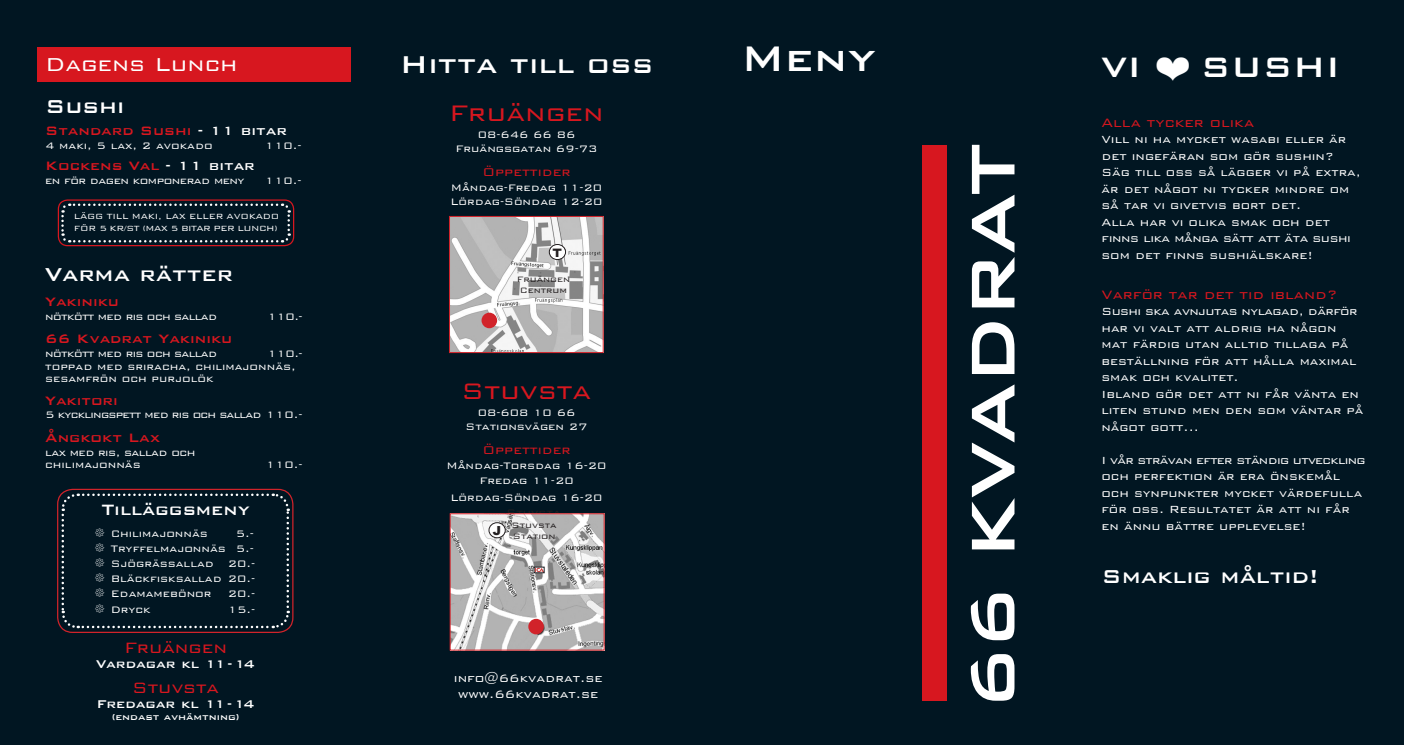
<style>
.page{position:relative;width:1404px;height:745px;background:#fff}
.page>*{position:absolute;margin:0;border:0;box-sizing:border-box;transform-origin:0 0}
.t1{font:500 82.5px "Bank Gothic";letter-spacing:-.04em;color:#fff}
.t2{font:500 47.5px "Bank Gothic";color:#fff}
.t3{font:500 37.5px "Bank Gothic";color:#fff}
.t4{font:500 32.5px "Bank Gothic";color:#fff}
.t5{font:300 30px "Bank Gothic";color:#d7171f}
.t6{font:500 25px "Bank Gothic";color:#fff}
.t7{font:300 25px "Bank Gothic";color:#fff}
.t8{font:300 20px "Bank Gothic";color:#d7171f}
.t9{font:500 20px "Bank Gothic";color:#fff}
.t10{font:500 16.25px "Bank Gothic";color:#d7171f}
.t11{font:300 16.25px "Bank Gothic";color:#d7171f}
.t12{font:500 15px "Bank Gothic";color:#fff}
.t13{font:300 15px "Bank Gothic";color:#d7171f}
.t14{font:300 14px "Bank Gothic";color:#fff}
.t15{font:300 13.75px/16.5px "Bank Gothic";color:#fff}
.t16{font:300 12.5px/12.5px "Bank Gothic";color:#fff}
.t17{font:300 12.5px "Bank Gothic";letter-spacing:-.05em;color:#fff}
.t18{font:300 12.5px "Bank Gothic";letter-spacing:-.04em;color:#fff}
.t19{font:300 12.5px "Bank Gothic";letter-spacing:-.06em;color:#fff}
.t20{font:300 12.5px "Bank Gothic";color:#231f20}
.t21{font:700 12.5px "Gill Sans";color:#231f20}
.t22{font:900 12.5px "Arial";color:#231f20}
.t23{font:500 11.25px "Bank Gothic";color:#fff}
.t24{font:300 10.38px "Bank Gothic";color:#231f20}
.t25{font:300 10px/12px "Bank Gothic";letter-spacing:-.02em;color:#fff}
.s1{color:#fff}
</style>
<div class="page">
<div style="left:0;top:0;width:1403px;height:745px;background:#011622"></div>
<div style="left:57px;top:489px;width:236px;height:144px;border:1px solid #d1232a;border-radius:15px"></div>
<img style="left:451px;top:218px;width:151px;height:133px">
<div style="left:449px;top:216px;width:155px;height:137px;border:1px solid #d1232a"></div>
<div style="left:549px;top:244px;width:16px;height:16px;background:#fff;border-radius:50%"></div>
<div style="left:549px;top:244px;width:17px;height:16px;border:1px solid #231f20;border-radius:50%"></div>
<img style="left:451px;top:515px;width:151px;height:134px">
<div style="left:449px;top:513px;width:155px;height:138px;border:1px solid #d1232a"></div>
<div style="left:489px;top:523px;width:16px;height:15px;background:#fff;border-radius:50%"></div>
<div style="left:489px;top:522px;width:16px;height:16px;border:1px solid #231f20;border-radius:50%"></div>
<svg style="left:536px;top:569px;width:6px;height:2px"></svg>
<div style="left:37px;top:48px;width:314px;height:34px;background:#d7171f"></div>
<div style="left:921px;top:145px;width:25px;height:556px;background:#d7171f"></div>
<div style="left:58px;top:199px;width:236px;height:47px;border:1px solid #d7171f;border-radius:9px"></div>
<svg style="left:60px;top:202px;width:231px;height:42px"></svg>
<div style="left:481px;top:313px;width:16px;height:15px;background:#d1232a;border-radius:50%"></div>
<div style="left:528px;top:619px;width:16px;height:15px;background:#d1232a;border-radius:50%"></div>
<svg style="left:60px;top:492px;width:230px;height:138px"></svg>
<p class="t7" style="left:45px;top:46px;width:194px">Dagens Lunch</p>
<p class="t6" style="left:45px;top:87px;width:81px">Sushi</p>
<p class="t10" style="left:45px;top:118px;width:243px">Standard Sushi <span class="s1">- 11 bitar</span></p>
<p class="t16" style="left:45px;top:138px;width:169px">4 maki, 5 lax, 2 avokado</p>
<p class="t16" style="left:265px;top:138px;width:38px">110.-</p>
<p class="t10" style="left:45px;top:153px;width:211px">Kockens Val <span class="s1">- 11 bitar</span></p>
<p class="t18" style="left:45px;top:171px;width:201px">en för dagen komponerad meny</p>
<p class="t16" style="left:265px;top:173px;width:38px">110.-</p>
<p class="t25" style="left:74px;top:209px;width:207px">LÄGG TILL MAKI, LAX ELLER AVOKADO<br>FÖR 5 KR/ST (MAX 5 BITAR PER LUNCH)</p>
<p class="t6" style="left:45px;top:255px;width:189px">Varma rätter</p>
<p class="t10" style="left:45px;top:289px;width:75px">Yakiniku</p>
<p class="t17" style="left:45px;top:307px;width:173px">nötkött med ris och sallad</p>
<p class="t16" style="left:267px;top:309px;width:37px">110.-</p>
<p class="t10" style="left:45px;top:326px;width:189px">66 Kvadrat Yakiniku</p>
<p class="t17" style="left:45px;top:344px;width:173px">nötkött med ris och sallad</p>
<p class="t16" style="left:267px;top:346px;width:37px">110.-</p>
<p class="t16" style="left:45px;top:359px;width:252px">toppad med sriracha, chilimajonnäs, sesamfrön och purjolök</p>
<p class="t10" style="left:45px;top:388px;width:74px">Yakitori</p>
<p class="t19" style="left:45px;top:406px;width:259px">5 kycklingspett med ris och sallad 110.-</p>
<p class="t10" style="left:45px;top:425px;width:116px">Ångkokt Lax</p>
<p class="t18" style="left:45px;top:443px;width:152px">lax med ris, sallad och</p>
<p class="t16" style="left:45px;top:457px;width:97px">chilimajonnäs</p>
<p class="t16" style="left:266px;top:457px;width:38px">110.-</p>
<p class="t9" style="left:102px;top:494px;width:149px">Tilläggsmeny</p>
<p class="t16" style="left:111px;top:526px;width:99px">Chilimajonnäs</p>
<p class="t16" style="left:236px;top:526px;width:20px">5.-</p>
<p class="t16" style="left:111px;top:541px;width:145px">Tryffelmajonnäs 5.-</p>
<p class="t16" style="left:111px;top:556px;width:146px">Sjögrässallad 20.-</p>
<p class="t16" style="left:111px;top:571px;width:146px">Bläckfisksallad 20.-</p>
<p class="t16" style="left:111px;top:586px;width:102px">Edamamebönor</p>
<p class="t16" style="left:228px;top:586px;width:29px">20.-</p>
<p class="t16" style="left:111px;top:602px;width:42px">Dryck</p>
<p class="t16" style="left:228px;top:602px;width:29px">15.-</p>
<p class="t8" style="left:124px;top:633px;width:105px">Fruängen</p>
<p class="t12" style="left:96px;top:653px;width:161px">Vardagar kl 11 - 14</p>
<p class="t8" style="left:132px;top:673px;width:88px">Stuvsta</p>
<p class="t12" style="left:96px;top:693px;width:160px">Fredagar kl 11 - 14</p>
<p class="t23" style="left:112px;top:708px;width:129px">(endast avhämtning)</p>
<p class="t4" style="left:400px;top:39px;width:255px">Hitta till oss</p>
<p class="t5" style="left:449px;top:90px;width:156px">Fruängen</p>
<p class="t16" style="left:478px;top:127px;width:99px">08-646 66 86</p>
<p class="t16" style="left:455px;top:141px;width:143px">Fruängsgatan 69-73</p>
<p class="t13" style="left:482px;top:161px;width:90px">Öppettider</p>
<p class="t16" style="left:451px;top:180px;width:153px">Måndag-Fredag 11-20</p>
<p class="t16" style="left:450px;top:194px;width:154px">Lördag-Söndag 12-20</p>
<p class="t21" style="left:552px;top:243px;width:11px">T</p>
<p class="t24" style="left:517px;top:272px;width:55px">Fruängen</p>
<p class="t24" style="left:520px;top:282px;width:49px">Centrum</p>
<p class="t5" style="left:461px;top:368px;width:132px">Stuvsta</p>
<p class="t16" style="left:478px;top:406px;width:99px">08-608 10 66</p>
<p class="t16" style="left:465px;top:419px;width:123px">Stationsvägen 27</p>
<p class="t13" style="left:482px;top:439px;width:90px">Öppettider</p>
<p class="t16" style="left:446px;top:459px;width:162px">Måndag-Torsdag 16-20</p>
<p class="t16" style="left:479px;top:474px;width:96px">Fredag 11-20</p>
<p class="t16" style="left:450px;top:490px;width:154px">Lördag-Söndag 16-20</p>
<p class="t20" style="left:506px;top:503px;width:56px">Stuvsta</p>
<p class="t20" style="left:508px;top:515px;width:53px">Station</p>
<p class="t22" style="left:493px;top:521px;width:10px">J</p>
<p class="t24" style="left:511px;top:518px;width:47px">Stuvsta</p>
<p class="t24" style="left:513px;top:528px;width:44px">Station</p>
<p class="t14" style="left:454px;top:667px;width:150px">info@66kvadrat.se</p>
<p class="t14" style="left:458px;top:684px;width:142px">www.66kvadrat.se</p>
<p class="t2" style="left:741px;top:22px;width:136px">Meny</p>
<p class="t1" style="left:929px;top:710px;width:568px;rotate:-90deg">66 KVADRAT</p>
<p class="t3" style="left:1101px;top:38px;width:240px">VI ❤ SUSHI</p>
<p class="t11" style="left:1101px;top:110px;width:154px">Alla tycker olika</p>
<p class="t15" style="left:1101px;top:130px;width:261px">Vill ni ha mycket wasabi eller är det ingefäran som gör sushin?<br>Säg till oss så lägger vi på extra, är det något ni tycker mindre om så tar vi givetvis bort det.</p>
<p class="t15" style="left:1101px;top:212px;width:251px">Alla har vi olika smak och det finns lika många sätt att äta sushi som det finns sushiälskare!</p>
<p class="t11" style="left:1101px;top:282px;width:238px">Varför tar det tid ibland?</p>
<p class="t15" style="left:1101px;top:302px;width:258px">Sushi ska avnjutas nylagad, därför har vi valt att aldrig ha någon mat färdig utan alltid tillaga på beställning för att hålla maximal smak och kvalitet.</p>
<p class="t15" style="left:1101px;top:384px;width:263px">Ibland gör det att ni får vänta en liten stund men den som väntar på något gott...</p>
<p class="t15" style="left:1101px;top:450px;width:266px">I vår strävan efter ständig utveckling och perfektion är era önskemål och synpunkter mycket värdefulla för oss. Resultatet är att ni får en ännu bättre upplevelse!</p>
<p class="t6" style="left:1101px;top:557px;width:219px">Smaklig måltid!</p>
</div>
